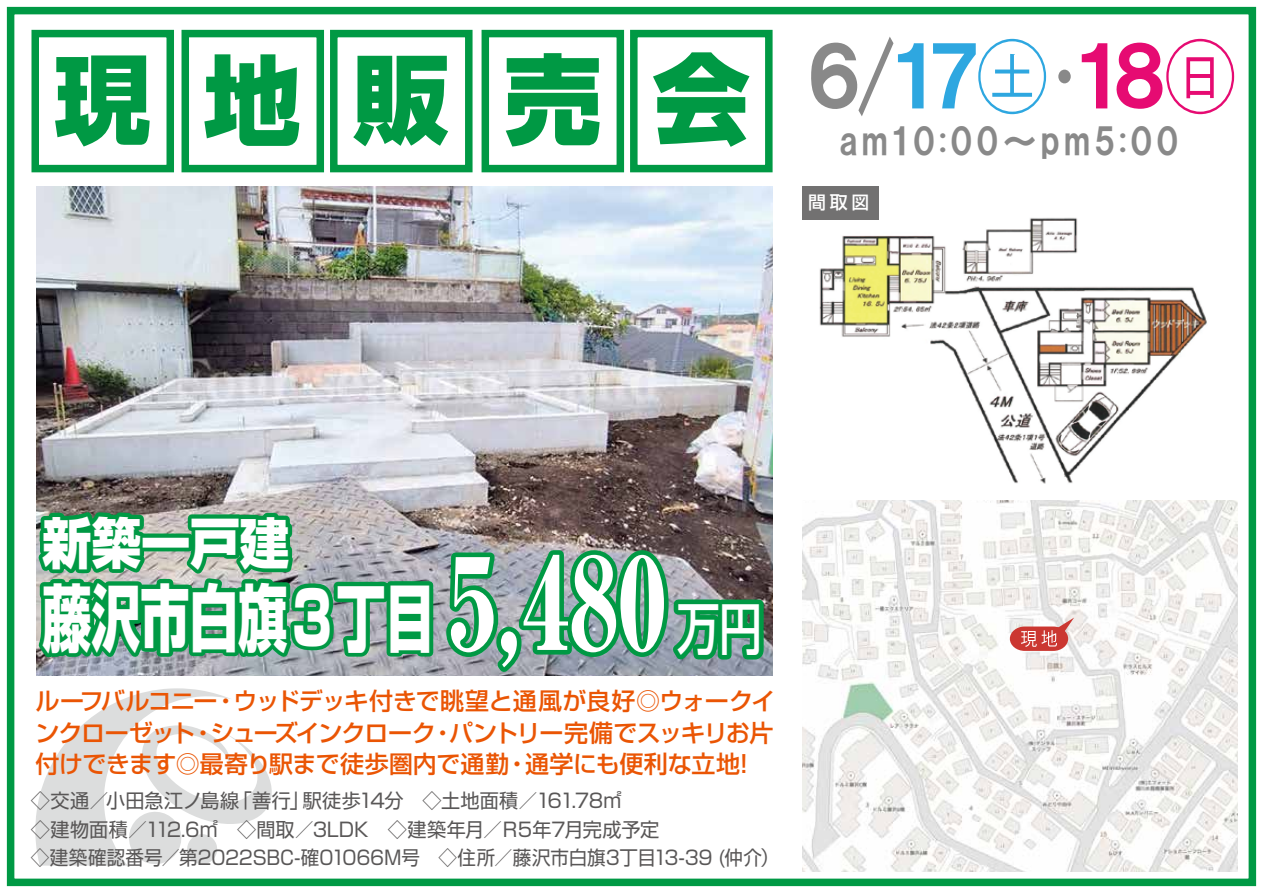
<style>
.page{position:relative;width:1263px;height:893px;background:#fff}
.page>*{position:absolute;margin:0;border:0;box-sizing:border-box;transform-origin:0 0}
.t1{font:800 97.5px "Shin Go Pr 5";letter-spacing:.53em;color:#094}
.t2{font:81px "HGP Soei Kakugothic UB";color:#898989;scale:.9 1}
.t3{font:800 73.05px "Shin Go Pr 5";color:#fff;scale:.67 1}
.t4{font:500 55.95px "Shin Go Pr 5";color:#fff;scale:.76 1}
.t5{font:800 54.9px "Shin Go Pr 5";color:#fff;scale:.9 1}
.t6{font:36px "HGP Soei Kakugothic UB";letter-spacing:.095em;color:#898989}
.t7{font:500 24px/31.5px "Shin Go Pr 5";letter-spacing:-.015em;color:#ea5504;text-align:justify}
.t8{font:19.5px/28.5px "Shin Go Pr 5";letter-spacing:-.01em;color:#595757}
.t9{font:500 18px "Shin Go Pr 5";color:#fff}
.s1{color:#2ea7e0}
.s2{font-family:"Koz Go Pro";color:#2ea7e0}
.s3{font-family:"Shin Go Pr 5"}
.s4{color:#e60b72}
.s5{font-family:"Koz Go Pro";color:#e60b72}
.s6{font-family:"Ryumin Pr 5";font-size:127.2px}
.s7{font-family:"Koz Go Pr 6 N";font-weight:400}
</style>
<div class="page">
<svg style="left:35px;top:688px;width:237px;height:178px"></svg>
<img style="left:819px;top:217px;width:388px;height:267px">
<img style="left:36px;top:186px;width:737px;height:489px">
<svg style="left:6px;top:505px;width:762px;height:176px;background:#629d7d"></svg>
<img style="left:802px;top:501px;width:435px;height:370px">
<svg style="left:1010px;top:618px;width:64px;height:33px"></svg>
<div style="left:7px;top:7px;width:1249px;height:879px;border:8px solid #094"></div>
<div style="left:31px;top:30px;width:143px;height:142px;border:8px solid #094"></div>
<div style="left:181px;top:30px;width:143px;height:142px;border:8px solid #094"></div>
<div style="left:330px;top:30px;width:142px;height:142px;border:8px solid #094"></div>
<div style="left:481px;top:30px;width:143px;height:142px;border:8px solid #094"></div>
<div style="left:630px;top:30px;width:142px;height:142px;border:8px solid #094"></div>
<div style="left:802px;top:186px;width:77px;height:34px;background:#727171"></div>
<h1 class="t1" style="left:54px;top:22px;width:697px">現地販売会</h1>
<h2 class="t2" style="left:807px;top:36px;width:479px">６/<span class="s1">１７</span><span class="s2">㊏</span><span class="s3">・</span><span class="s4">１８</span><span class="s5">㊐</span></h2>
<h3 class="t6" style="left:839px;top:123px;width:341px">am10:00～pm5:00</h3>
<p class="t9" style="left:808px;top:187px;width:63px">間取図</p>
<h3 class="t5" style="left:43px;top:499px;width:276px">新築一戸建</h3>
<h3 class="t3" style="left:43px;top:560px;width:933px">藤沢市白旗３丁目 <span class="s6">5,480</span></h3>
<h3 class="t4" style="left:677px;top:583px;width:113px">万円</h3>
<p class="t7" style="left:35px;top:683px;width:742px">ルーフバルコニー・ウッドデッキ付きで眺望と通風が良好<span class="s7">◎</span>ウォークインクローゼット・シューズインクローク・パントリー完備でスッキリお片付けできます<span class="s7">◎</span>最寄り駅まで徒歩圏内で通勤・通学にも便利な立地!</p>
<p class="t8" style="left:31px;top:784px;width:750px">◇交通／小田急江ノ島線「善行」駅徒歩14分　◇土地面積／161.78㎡<br>◇建物面積／112.6㎡　◇間取／3LDK　◇建築年月／Ｒ5年7月完成予定<br>◇建築確認番号／第2022SBC-確01066M号　◇住所／藤沢市白旗3丁目13-39 (仲介）</p>
</div>
